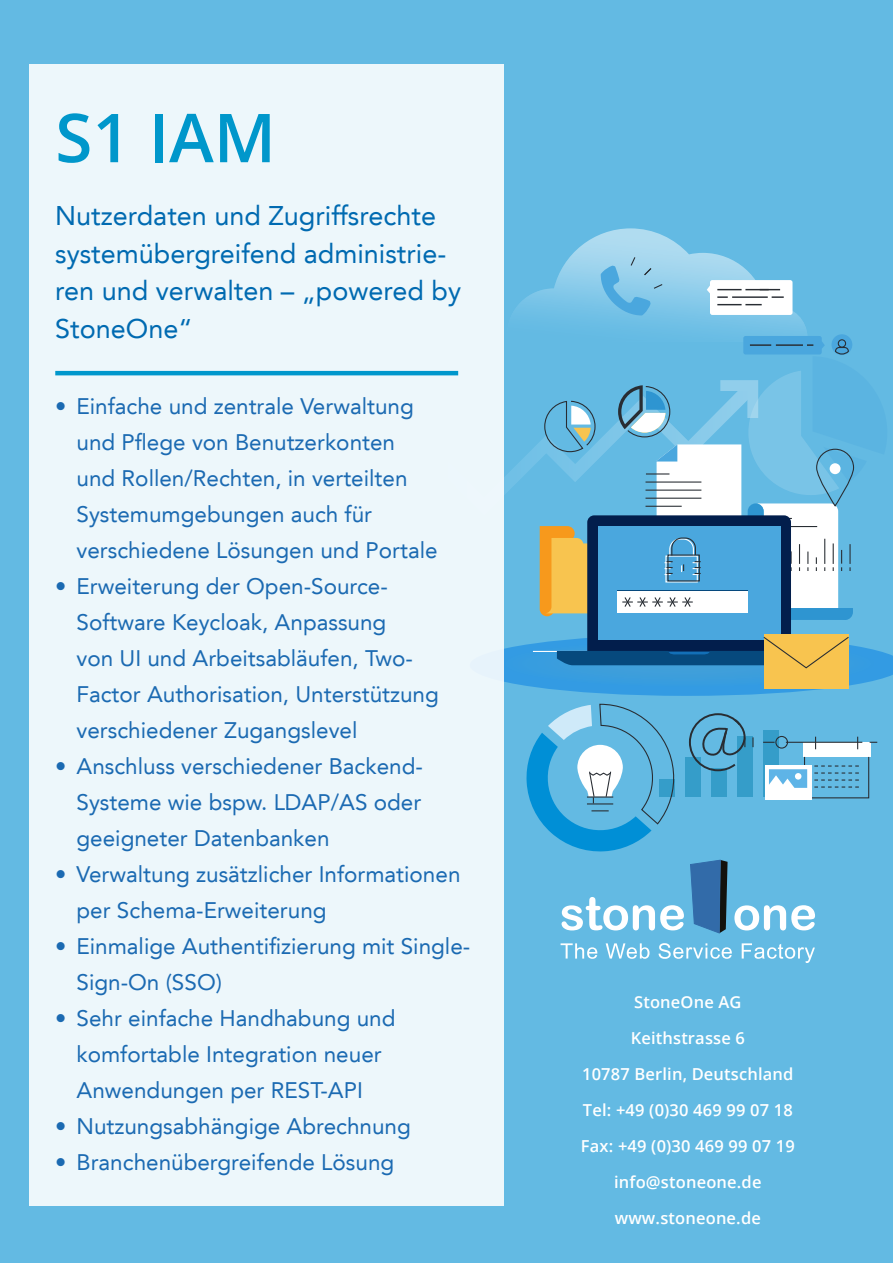
<style>
.page{position:relative;width:893px;height:1263px;background:#63bae3}
.page>*{position:absolute;margin:0;border:0;box-sizing:border-box;transform-origin:0 0}
.t1{font:600 67.5px "Open Sans";color:#0097cb}
.t2{font:27px/37.5px "Avenir LT";color:#006ab1}
.t3{font:22.5px/36px "Avenir LT";color:#1b6ab2}
.t4{font:600 16.5px/36px "Open Sans";letter-spacing:.01em;color:#fff;text-align:center}
</style>
<div class="page">
<div style="left:686px;top:757px;width:15px;height:40px;background:#359dc9"></div>
<div style="left:712px;top:768px;width:15px;height:29px;background:#359dc9"></div>
<div style="left:738px;top:736px;width:15px;height:61px;background:#359dc9"></div>
<div style="left:764px;top:730px;width:15px;height:67px;background:#359dc9"></div>
<div style="left:803px;top:742px;width:68px;height:15px;background:#fff"></div>
<div style="left:804px;top:756px;width:65px;height:42px;border:1px solid #282d33"></div>
<svg style="left:814px;top:765px;width:45px;height:1px"></svg>
<svg style="left:814px;top:772px;width:45px;height:1px"></svg>
<svg style="left:814px;top:779px;width:45px;height:1px"></svg>
<svg style="left:814px;top:786px;width:45px;height:1px"></svg>
<div style="left:765px;top:765px;width:46px;height:35px;background:#fff"></div>
<svg style="left:769px;top:769px;width:38px;height:19px"></svg>
<div style="left:795px;top:773px;width:6px;height:7px;background:#fff;border-radius:50%"></div>
<svg style="left:504px;top:228px;width:389px;height:468px"></svg>
<svg style="left:763px;top:742px;width:12px;height:1px"></svg>
<hr style="left:786px;top:742px;width:76px;height:1px;background:#282d33">
<div style="left:775px;top:736px;width:13px;height:13px;border:1px solid #282d33;border-radius:50%"></div>
<svg style="left:526px;top:703px;width:149px;height:149px"></svg>
<svg style="left:688px;top:713px;width:66px;height:59px"></svg>
<div style="left:30px;top:64px;width:474px;height:1141px;background:#edf7fb"></div>
<hr style="left:55px;top:371px;width:403px;height:4px;background:#0097cc">
<svg style="left:561px;top:943px;width:36px;height:16px"></svg>
<svg style="left:606px;top:943px;width:43px;height:16px"></svg>
<svg style="left:658px;top:943px;width:74px;height:16px"></svg>
<svg style="left:742px;top:943px;width:73px;height:20px"></svg>
<svg style="left:690px;top:860px;width:37px;height:73px"></svg>
<svg style="left:562px;top:897px;width:122px;height:33px"></svg>
<svg style="left:734px;top:905px;width:81px;height:25px"></svg>
<h1 class="t1" style="left:55px;top:91px;width:222px">S1 IAM</h1>
<p class="t2" style="left:55px;top:197px;width:407px">Nutzerdaten und Zugriffsrechte systemübergreifend administrie&shy;ren und verwalten – „powered by<br>StoneOne“</p>
<p class="t3" style="left:77px;top:388px;width:363px;text-indent:-21px">• Einfache und zentrale Verwaltung und Pflege von Benutzerkonten und Rollen/Rechten, in verteilten<br>Systemumgebungen auch für verschiedene Lösungen und Portale</p>
<p class="t3" style="left:77px;top:568px;width:364px;text-indent:-21px">• Erweiterung der Open-Source-<br>Software Keycloak, Anpassung<br>von UI und Arbeitsabläufen, Two-<br>Factor Authorisation, Unterstützung verschiedener Zugangslevel</p>
<p class="t3" style="left:77px;top:748px;width:348px;text-align:justify;text-indent:-21px">• Anschluss verschiedener Backend-Systeme wie bspw. LDAP/AS oder geeigneter Datenbanken</p>
<p class="t3" style="left:77px;top:856px;width:385px;text-indent:-21px">• Verwaltung zusätzlicher Informationen per Schema-Erweiterung</p>
<p class="t3" style="left:77px;top:928px;width:395px;text-indent:-21px">• Einmalige Authentifizierung mit Single-<br>Sign-On (SSO)</p>
<p class="t3" style="left:55px;top:1000px;width:342px;text-align:center">• Sehr einfache Handhabung und komfortable Integration neuer<br>Anwendungen per REST-API</p>
<p class="t3" style="left:55px;top:1108px;width:357px">• Nutzungsabhängige Abrechnung</p>
<p class="t3" style="left:55px;top:1144px;width:340px">• Branchenübergreifende Lösung</p>
<p class="t4" style="left:581px;top:984px;width:215px">StoneOne AG<br>Keithstrasse 6<br>10787 Berlin, Deutschland<br>Tel: +49 (0)30 469 99 07 18<br>Fax: +49 (0)30 469 99 07 19 info@stoneone.de www.stoneone.de</p>
</div>
